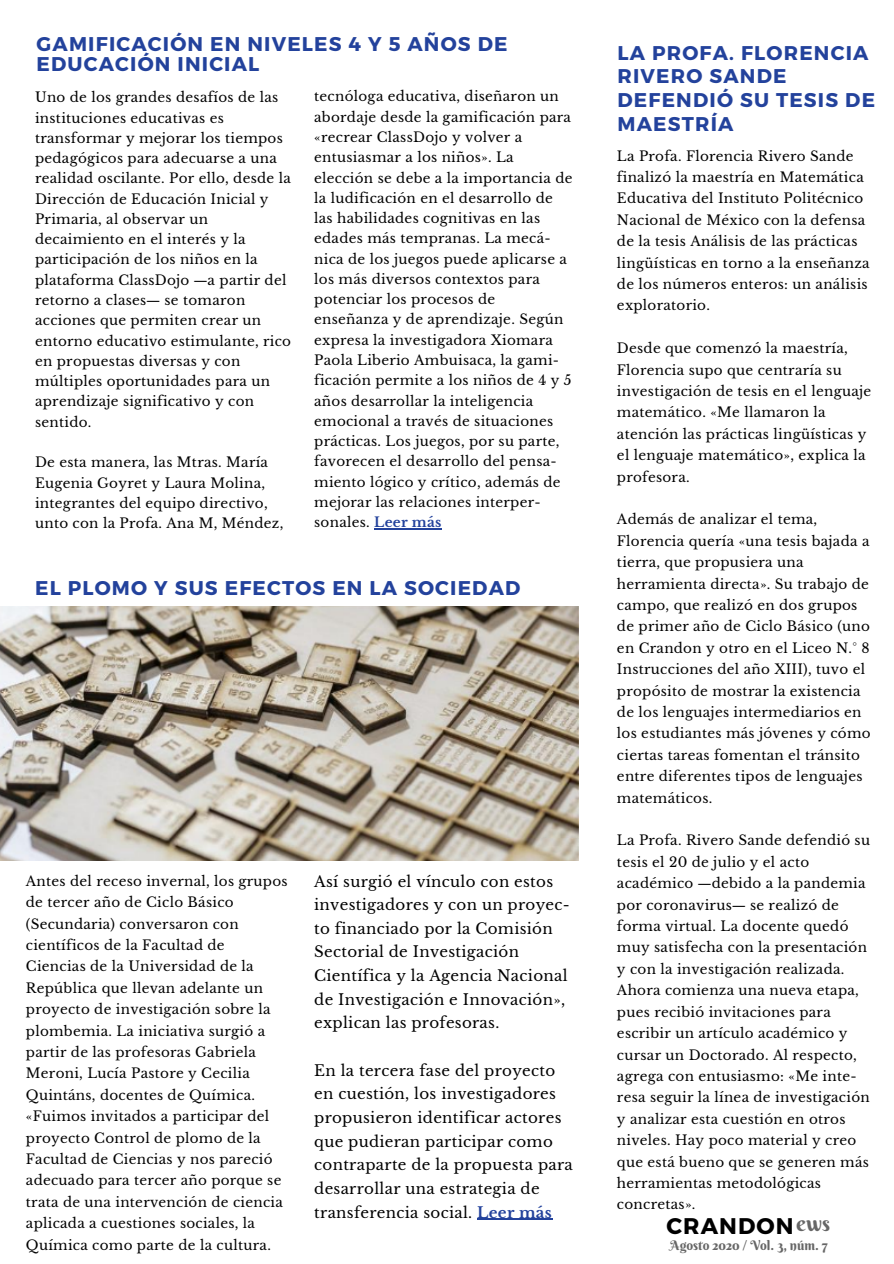
<style>
.page{position:relative;width:894px;height:1264px;background:#fff}
.page>*{position:absolute;margin:0;border:0;box-sizing:border-box;transform-origin:0 0}
.t1{font:700 22.65px "Montserrat";letter-spacing:.05em;color:#000}
.t2{font:21.3px "Berkshire Swash";color:#666}
.t3{font:700 19.8px/23.7px "Montserrat";letter-spacing:.06em;color:#23429c}
.t4{font:15px/23.7px "Libre Baskerville";letter-spacing:.02em;color:#000}
.t5{font:13.5px/21.5px "Libre Baskerville";letter-spacing:.02em;color:#000}
.t6{font:13.2px "Berkshire Swash";color:#666}
.s1{font-family:"Noto Sans"}
.s2{font-weight:700;color:#23429c}
</style>
<div class="page">
<img style="left:0;top:606px;width:578px;height:254px">
<hr style="left:374px;top:528px;width:67px;height:1px;background:#23429c">
<hr style="left:477px;top:1218px;width:75px;height:1px;background:#23429c">
<p class="t3" style="left:37px;top:33px;width:472px;line-height:20.2px">GAMIFICACIÓN EN NIVELES 4 Y 5 AÑOS DE<br>EDUCACIÓN INICIAL</p>
<p class="t5" style="left:35px;top:87px;width:257px;line-height:20.2px">Uno de los grandes desafíos de las instituciones educativas es transformar y mejorar los tiempos pedagógicos para adecuarse a una realidad oscilante. Por ello, desde la<br>Dirección de Educación Inicial y<br>Primaria, al observar un decaimiento en el interés y la participación de los niños en la plataforma ClassDojo <span class="s1">―</span>a partir del retorno a clases<span class="s1">―</span> se tomaron acciones que permiten crear un entorno educativo estimulante, rico en propuestas diversas y con múltiples oportunidades para un aprendizaje significativo y con sentido.</p>
<p class="t5" style="left:35px;top:452px;width:234px;line-height:20.2px">De esta manera, las Mtras. María<br>Eugenia Goyret y Laura Molina, integrantes del equipo directivo,</p>
<p class="t5" style="left:35px;top:512px;width:250px">unto con la Profa. Ana M, Méndez,</p>
<p class="t5" style="left:314px;top:87px;width:260px;line-height:20.2px">tecnóloga educativa, diseñaron un abordaje desde la gamificación para «recrear ClassDojo y volver a entusiasmar a los niños». La elección se debe a la importancia de la ludificación en el desarrollo de las habilidades cognitivas en las edades más tempranas. La mecá&shy;nica de los juegos puede aplicarse a los más diversos contextos para potenciar los procesos de enseñanza y de aprendizaje. Según expresa la investigadora Xiomara<br>Paola Liberio Ambuisaca, la gami&shy;ficación permite a los niños de 4 y 5 años desarrollar la inteligencia emocional a través de situaciones prácticas. Los juegos, por su parte, favorecen el desarrollo del pensa&shy;miento lógico y crítico, además de mejorar las relaciones interper&shy;sonales. <span class="s2">Leer más</span></p>
<p class="t3" style="left:35px;top:575px;width:486px">EL PLOMO Y SUS EFECTOS EN LA SOCIEDAD</p>
<p class="t5" style="left:26px;top:870px;width:263px">Antes del receso invernal, los grupos de tercer año de Ciclo Básico (Secundaria) conversaron con científicos de la Facultad de Ciencias de la Universidad de la República que llevan adelante un proyecto de investigación sobre la plombemia. La iniciativa surgió a partir de las profesoras Gabriela Meroni, Lucía Pastore y Cecilia Quintáns, docentes de Química. «Fuimos invitados a participar del proyecto Control de plomo de la Facultad de Ciencias y nos pareció adecuado para tercer año porque se trata de una intervención de ciencia aplicada a cuestiones sociales, la Química como parte de la cultura.</p>
<p class="t4" style="left:314px;top:869px;width:257px">Así surgió el vínculo con estos investigadores y con un proyec&shy;to financiado por la Comisión<br>Sectorial de Investigación<br>Científica y la Agencia Nacional de Investigación e Innovación», explican las profesoras.</p>
<p class="t4" style="left:314px;top:1058px;width:260px">En la tercera fase del proyecto en cuestión, los investigadores propusieron identificar actores que pudieran participar como contraparte de la propuesta para desarrollar una estrategia de transferencia social. <span class="s2">Leer más</span></p>
<p class="t3" style="left:617px;top:40px;width:259px">LA PROFA. FLORENCIA<br>RIVERO SANDE<br>DEFENDIÓ SU TESIS DE<br>MAESTRÍA</p>
<p class="t5" style="left:616px;top:145px;width:254px">La Profa. Florencia Rivero Sande finalizó la maestría en Matemática<br>Educativa del Instituto Politécnico<br>Nacional de México con la defensa de la tesis Análisis de las prácticas lingüísticas en torno a la enseñanza de los números enteros: un análisis exploratorio.</p>
<p class="t5" style="left:616px;top:338px;width:256px">Desde que comenzó la maestría,<br>Florencia supo que centraría su investigación de tesis en el lenguaje matemático. «Me llamaron la atención las prácticas lingüísticas y el lenguaje matemático», explica la profesora.</p>
<p class="t5" style="left:616px;top:509px;width:255px">Además de analizar el tema,<br>Florencia quería «una tesis bajada a tierra, que propusiera una herramienta directa». Su trabajo de campo, que realizó en dos grupos de primer año de Ciclo Básico (uno en Crandon y otro en el Liceo N.° 8<br>Instrucciones del año XIII), tuvo el propósito de mostrar la existencia de los lenguajes intermediarios en los estudiantes más jóvenes y cómo ciertas tareas fomentan el tránsito entre diferentes tipos de lenguajes matemáticos.</p>
<p class="t5" style="left:616px;top:830px;width:254px">La Profa. Rivero Sande defendió su tesis el 20 de julio y el acto académico <span class="s1">―</span>debido a la pandemia por coronavirus<span class="s1">―</span> se realizó de forma virtual. La docente quedó muy satisfecha con la presentación y con la investigación realizada.<br>Ahora comienza una nueva etapa, pues recibió invitaciones para escribir un artículo académico y cursar un Doctorado. Al respecto, agrega con entusiasmo: «Me inte&shy;resa seguir la línea de investigación y analizar esta cuestión en otros niveles. Hay poco material y creo que está bueno que se generen más herramientas metodológicas concretas».</p>
<p class="t1" style="left:666px;top:1211px;width:129px">CRANDON</p>
<p class="t2" style="left:796px;top:1210px;width:35px">ews</p>
<p class="t6" style="left:669px;top:1236px;width:159px">Agosto 2020 / Vol. 3, núm. 7</p>
</div>
